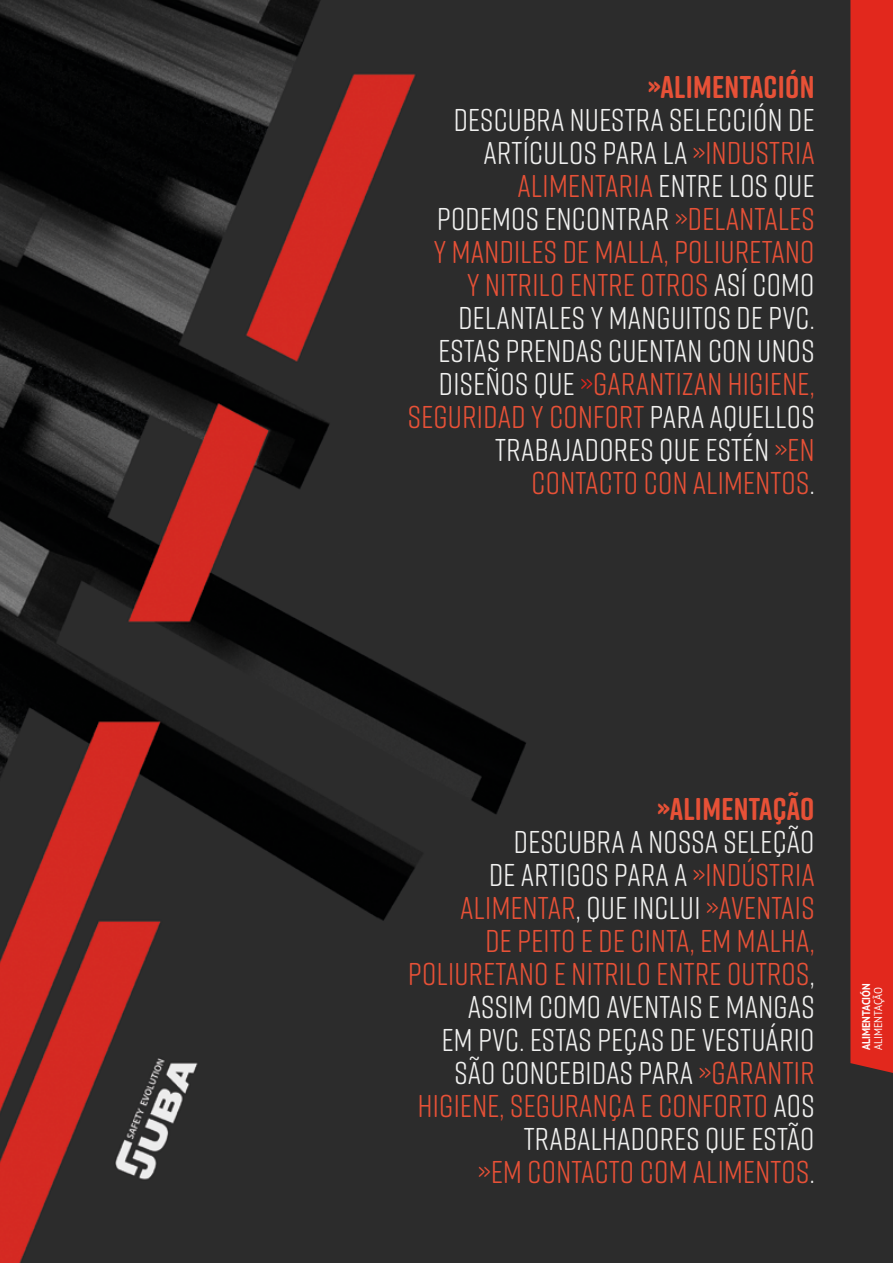
<style>
.page{position:relative;width:893px;height:1263px;background:#fff}
.page>*{position:absolute;margin:0;border:0;box-sizing:border-box;transform-origin:0 0}
.t1{font:31.5px/33px "Rift Soft";letter-spacing:.01em;color:#f0f0ef;text-align:right}
.t2{font:31.5px/33px "Rift Soft";letter-spacing:.01em;color:#e75137;text-align:right}
.t3{font:700 31.5px "Rift Soft";letter-spacing:.01em;color:#e75137}
.t4{font:700 11.25px "PT Sans";color:#fff;scale:.9 1}
.t5{font:11.25px "PT Sans";color:#fff;scale:.9 1}
.s1{color:#e75137}
.s2{color:#e1261d}
.s3{color:#f0f0ef}
</style>
<div class="page">
<img style="left:0;top:0;width:893px;height:1263px">
<div style="left:850px;top:0;width:43px;height:1073px;background:#e2281d"></div>
<p class="t3" style="left:648px;top:64px;width:168px">»ALIMENTACIÓN</p>
<p class="t1" style="left:408px;top:102px;width:408px">DESCUBRA NUESTRA SELECCIÓN DE<br>ARTÍCULOS PARA LA <span class="s1">»INDUSTRIA<br>ALIMENTARIA</span> ENTRE LOS QUE<br>PODEMOS ENCONTRAR <span class="s1">»DELANTALES<br>Y MANDILES DE MALLA, POLIURETANO<br>Y NITRILO ENTRE OTROS</span> ASÍ COMO<br>DELANTALES Y MANGUITOS DE PVC.<br>ESTAS PRENDAS CUENTAN CON UNOS<br>DISEÑOS QUE <span class="s2">»</span><span class="s1">GARANTIZAN HIGIENE,<br>SEGURIDAD Y CONFORT</span> PARA AQUELLOS<br>TRABAJADORES QUE ESTÉN <span class="s1">»EN<br>CONTACTO CON ALIMENTOS</span>.</p>
<p class="t3" style="left:657px;top:786px;width:159px">»ALIMENTAÇÃO</p>
<p class="t2" style="left:408px;top:824px;width:408px"><span class="s3">DESCUBRA A NOSSA SELEÇÃO<br>DE ARTIGOS PARA A</span> »INDÚSTRIA<br>ALIMENTAR<span class="s3">, QUE INCLUI</span> »AVENTAIS<br>DE PEITO E DE CINTA, EM MALHA,<br>POLIURETANO E NITRILO ENTRE OUTROS<span class="s3">,<br>ASSIM COMO AVENTAIS E MANGAS<br>EM PVC. ESTAS PEÇAS DE VESTUÁRIO<br>SÃO CONCEBIDAS PARA</span> »GARANTIR<br>HIGIENE, SEGURANÇA E CONFORTO <span class="s3">AOS<br>TRABALHADORES QUE ESTÃO<br></span>»EM CONTACTO COM ALIMENTOS<span class="s3">.</span></p>
<p class="t4" style="left:859px;top:1050px;width:76px;rotate:-90deg">ALIMENTACIÓN</p>
<p class="t5" style="left:871px;top:1050px;width:72px;rotate:-90deg">ALIMENTAÇÃO</p>
</div>
